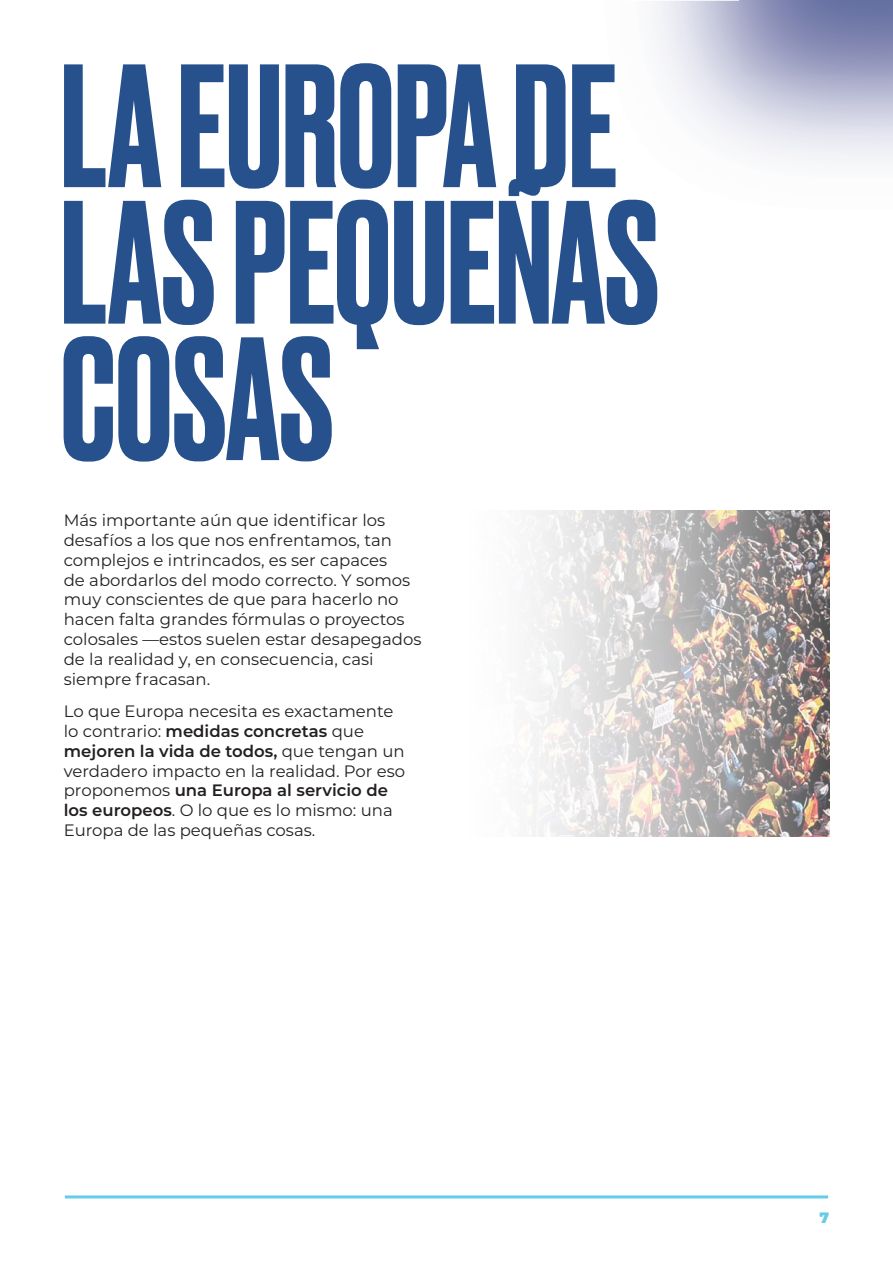
<style>
.page{position:relative;width:893px;height:1263px;background:#fff}
.page>*{position:absolute;margin:0;border:0;box-sizing:border-box;transform-origin:0 0}
.t1{font:500 165px/136.5px "Druk";color:#26518d}
.t2{font:16.5px/19.8px "Montserrat";color:#231f20}
.t3{font:900 15px "Montserrat";color:#65cce7}
.s1{font-weight:600}
</style>
<div class="page">
<hr style="left:65px;top:1195px;width:763px;height:3px;background:#65cce7">
<img style="left:740px;top:1px;width:153px;height:73px">
<img style="left:530px;top:510px;width:299px;height:326px">
<h1 class="t1" style="left:61px;top:50px;width:600px">LA EUROPA DE<br>LAS PEQUEÑAS<br>COSAS</h1>
<p class="t2" style="left:64px;top:510px;width:359px">Más importante aún que identificar los desafíos a los que nos enfrentamos, tan complejos e intrincados, es ser capaces<br>de abordarlos del modo correcto. Y somos muy conscientes de que para hacerlo no hacen falta grandes fórmulas o proyectos colosales —estos suelen estar desapegados de la realidad y, en consecuencia, casi siempre fracasan.</p>
<p class="t2" style="left:64px;top:701px;width:343px">Lo que Europa necesita es exactamente lo contrario: <span class="s1">medidas concretas</span> que <span class="s1">mejoren la vida de todos,</span> que tengan un verdadero impacto en la realidad. Por eso proponemos <span class="s1">una Europa al servicio de los europeos</span>. O lo que es lo mismo: una Europa de las pequeñas cosas.</p>
<p class="t3" style="left:819px;top:1207px;width:11px">7</p>
</div>
